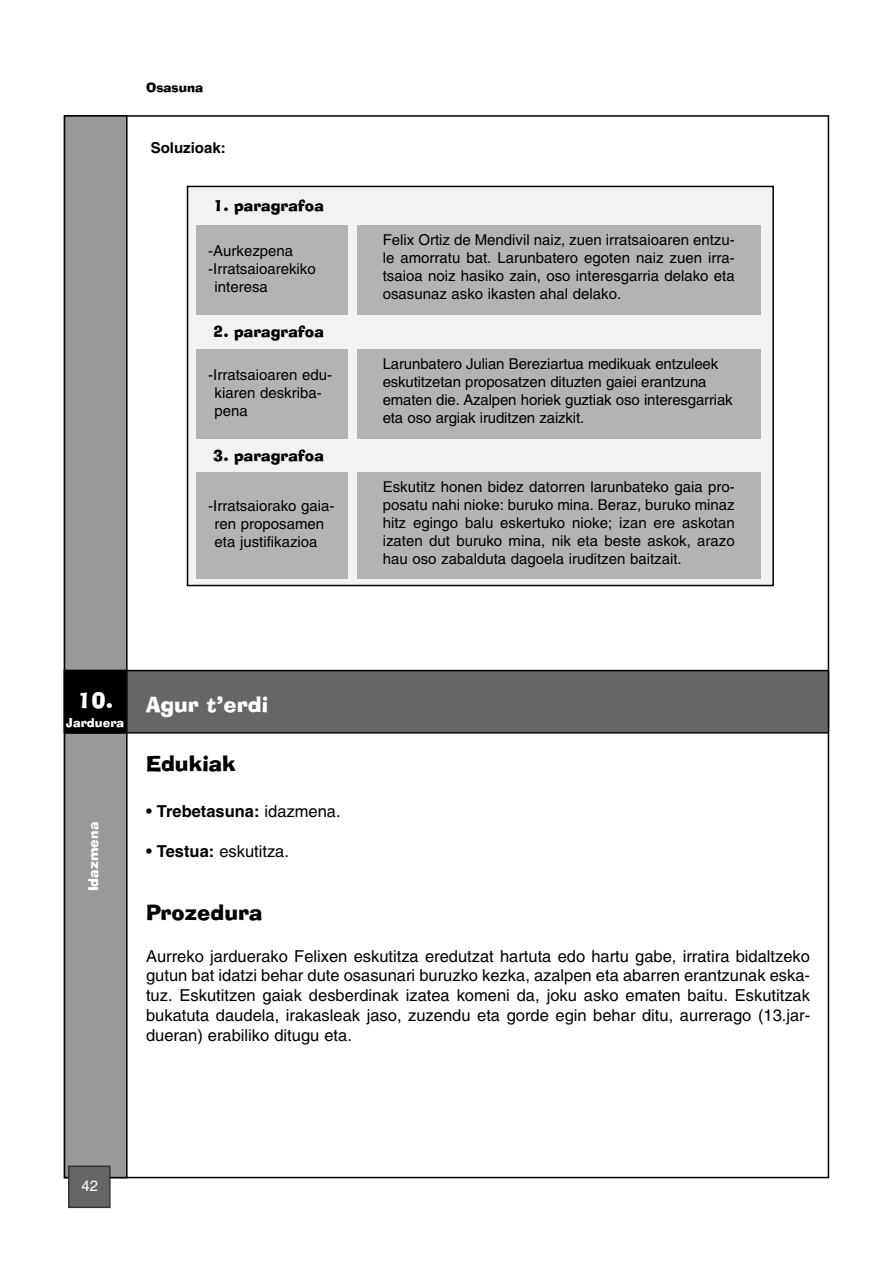
<style>
.page{position:relative;width:893px;height:1263px;background:#fff}
.page>*{position:absolute;margin:0;border:0;box-sizing:border-box;transform-origin:0 0}
.t1{font:21px "Ad Lib BT";color:#000}
.t2{font:21px "Ad Lib BT";color:#fff}
.t3{font:16.5px/19.8px "Helvetica";color:#000;text-align:justify}
.t4{font:700 16.5px "Helvetica";color:#000}
.t5{font:15px/18px "Helvetica";color:#000}
.t6{font:15px "Ad Lib BT";color:#000}
.t7{font:700 15px "Helvetica";color:#000}
.t8{font:15px "Helvetica";color:#fff}
.t9{font:13.5px "Ad Lib BT";color:#fff}
.t10{font:12.75px "Ad Lib BT";color:#000}
.t11{font:12px "Ad Lib BT";color:#fff}
.s1{font-weight:400}
.s2{font-weight:700}
</style>
<div class="page">
<div style="left:65px;top:117px;width:61px;height:1060px;background:#999"></div>
<div style="left:64px;top:115px;width:64px;height:1063px;border:2px solid #000"></div>
<div style="left:70px;top:1167px;width:39px;height:39px;background:#666"></div>
<div style="left:68px;top:1165px;width:43px;height:43px;border:2px solid #333"></div>
<div style="left:65px;top:671px;width:763px;height:61px;background:#666"></div>
<div style="left:64px;top:670px;width:765px;height:63px;border:2px solid #000"></div>
<div style="left:65px;top:671px;width:61px;height:61px;background:#000"></div>
<div style="left:64px;top:670px;width:64px;height:63px;border:2px solid #000"></div>
<div style="left:188px;top:187px;width:584px;height:398px;background:#f2f2f2"></div>
<div style="left:187px;top:186px;width:587px;height:400px;border:2px solid #000"></div>
<div style="left:357px;top:225px;width:404px;height:90px;background:#b3b3b3"></div>
<div style="left:357px;top:472px;width:404px;height:107px;background:#b3b3b3"></div>
<div style="left:357px;top:349px;width:404px;height:90px;background:#b3b3b3"></div>
<div style="left:196px;top:225px;width:152px;height:90px;background:#b3b3b3"></div>
<div style="left:196px;top:472px;width:152px;height:107px;background:#b3b3b3"></div>
<div style="left:196px;top:349px;width:152px;height:90px;background:#b3b3b3"></div>
<p class="t10" style="left:146px;top:82px;width:59px">Osasuna</p>
<p class="t7" style="left:151px;top:142px;width:77px">Soluzioak:</p>
<p class="t6" style="left:213px;top:200px;width:112px">1. paragrafoa</p>
<p class="t5" style="left:208px;top:243px;width:87px">-Aurkezpena</p>
<p class="t5" style="left:208px;top:261px;width:109px">-Irratsaioarekiko</p>
<p class="t5" style="left:215px;top:279px;width:55px">interesa</p>
<p class="t6" style="left:213px;top:326px;width:112px">2. paragrafoa</p>
<p class="t5" style="left:215px;top:367px;width:119px;text-indent:-6px">-Irratsaioaren edu&shy;kiaren deskriba&shy;pena</p>
<p class="t6" style="left:213px;top:449px;width:112px">3. paragrafoa</p>
<p class="t5" style="left:215px;top:498px;width:121px;text-indent:-6px">-Irratsaiorako gaia&shy;ren proposamen eta justifikazioa</p>
<p class="t5" style="left:383px;top:232px;width:353px;text-align:justify">Felix Ortiz de Mendivil naiz, zuen irratsaioaren entzu&shy;le amorratu bat. Larunbatero egoten naiz zuen irra&shy;tsaioa noiz hasiko zain, oso interesgarria delako eta osasunaz asko ikasten ahal delako.</p>
<p class="t5" style="left:383px;top:356px;width:351px">Larunbatero Julian Bereziartua medikuak entzuleek eskutitzetan proposatzen dituzten gaiei erantzuna ematen die. Azalpen horiek guztiak oso interesgarriak eta oso argiak iruditzen zaizkit.</p>
<p class="t5" style="left:383px;top:479px;width:353px;text-align:justify">Eskutitz honen bidez datorren larunbateko gaia pro&shy;posatu nahi nioke: buruko mina. Beraz, buruko minaz hitz egingo balu eskertuko nioke; izan ere askotan izaten dut buruko mina, nik eta beste askok, arazo hau oso zabalduta dagoela iruditzen baitzait.</p>
<h1 class="t2" style="left:77px;top:697px;width:192px">10. Agur t’erdi</h1>
<p class="t11" style="left:66px;top:718px;width:60px">Jarduera</p>
<p class="t9" style="left:88px;top:891px;width:71px;rotate:-90deg">Idazmena</p>
<h1 class="t1" style="left:146px;top:755px;width:91px">Edukiak</h1>
<p class="t4" style="left:146px;top:805px;width:196px">• Trebetasuna: <span class="s1">idazmena.</span></p>
<p class="t3" style="left:146px;top:843px;width:144px"><span class="s2">• Testua:</span> eskutitza.</p>
<h1 class="t1" style="left:146px;top:905px;width:118px">Prozedura</h1>
<p class="t3" style="left:146px;top:947px;width:666px">Aurreko jarduerako Felixen eskutitza eredutzat hartuta edo hartu gabe, irratira bidaltzeko gutun bat idatzi behar dute osasunari buruzko kezka, azalpen eta abarren erantzunak eska&shy;tuz. Eskutitzen gaiak desberdinak izatea komeni da, joku asko ematen baitu. Eskutitzak bukatuta daudela, irakasleak jaso, zuzendu eta gorde egin behar ditu, aurrerago (13.jar&shy;dueran) erabiliko ditugu eta.</p>
<p class="t8" style="left:82px;top:1180px;width:18px">42</p>
</div>
